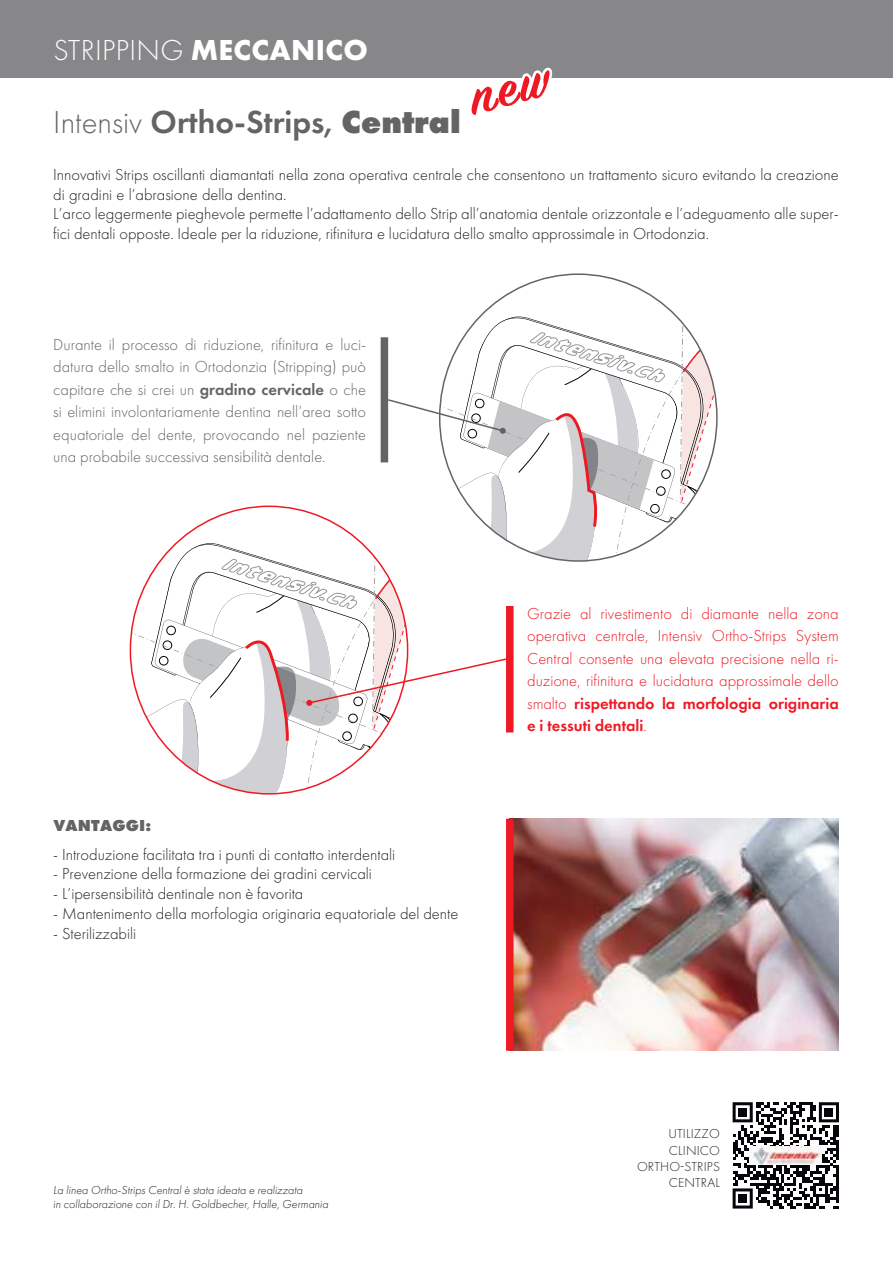
<style>
.page{position:relative;width:893px;height:1263px;background:#fff}
.page>*{position:absolute;margin:0;border:0;box-sizing:border-box;transform-origin:0 0}
.t1{font:600 33px "Futura PT";color:#656365}
.t2{font:300 30px "Futura PT";letter-spacing:.01em;color:#fff}
.t3{font:300 16.5px/19.8px "Futura PT";color:#241f1f}
.t4{font:300 16.5px/22.5px "Futura PT";color:#656365;text-align:justify}
.t5{font:300 16.5px/22.5px "Futura PT";color:#ef1923;text-align:justify}
.t6{font:800 16.5px "Futura PT";letter-spacing:.01em;color:#656365}
.t7{font:300 13.5px/16.2px "Futura PT";letter-spacing:.01em;color:#241f1f;text-align:right}
.t8{font:italic 300 12px/14.4px "Futura PT";color:#241f1f}
.s1{font-weight:700}
.s2{font-weight:300}
.s3{font-weight:800}
.s4{font-weight:600}
</style>
<div class="page">
<div style="left:0;top:0;width:892px;height:78px;background:#878789"></div>
<svg style="left:130px;top:288px;width:586px;height:506px"></svg>
<div style="left:506px;top:606px;width:7px;height:126px;background:#ef1923"></div>
<img style="left:513px;top:818px;width:325px;height:233px">
<div style="left:506px;top:818px;width:7px;height:233px;background:#ef1923"></div>
<svg style="left:732px;top:1102px;width:106px;height:106px"></svg>
<div style="left:738px;top:1108px;width:8px;height:8px;background:#05050a"></div>
<div style="left:824px;top:1108px;width:9px;height:8px;background:#05050a"></div>
<div style="left:738px;top:1194px;width:8px;height:9px;background:#05050a"></div>
<img style="left:749px;top:1146px;width:72px;height:18px">
<h2 class="t2" style="left:53px;top:33px;width:316px">STRIPPING <span class="s1">MECCANICO</span></h2>
<h1 class="t1" style="left:53px;top:101px;width:409px"><span class="s2">Intensiv</span> Ortho-Strips, <span class="s3">Central</span></h1>
<p class="t3" style="left:53px;top:164px;width:786px">Innovativi Strips oscillanti diamantati nella zona operativa centrale che consentono un trattamento sicuro evitando la creazione di gradini e l’abrasione della dentina.<br>L’arco leggermente pieghevole permette l’adattamento dello Strip all’anatomia dentale orizzontale e l’adeguamento alle super&shy;fici dentali opposte. Ideale per la riduzione, rifinitura e lucidatura dello smalto approssimale in Ortodonzia.</p>
<p class="t4" style="left:53px;top:333px;width:314px">Durante il processo di riduzione, rifinitura e luci&shy;datura dello smalto in Ortodonzia (Stripping) può capitare che si crei un <span class="s4">gradino cervicale</span> o che si elimini involontariamente dentina nell’area sotto equatoriale del dente, provocando nel paziente una probabile successiva sensibilità dentale.</p>
<p class="t6" style="left:53px;top:815px;width:99px">VANTAGGI:</p>
<p class="t3" style="left:53px;top:844px;width:343px">- Introduzione facilitata tra i punti di contatto interdentali</p>
<p class="t3" style="left:53px;top:864px;width:320px">- Prevenzione della formazione dei gradini cervicali</p>
<p class="t3" style="left:53px;top:884px;width:251px">- L’ipersensibilità dentinale non è favorita</p>
<p class="t3" style="left:53px;top:904px;width:406px">- Mantenimento della morfologia originaria equatoriale del dente</p>
<p class="t3" style="left:53px;top:923px;width:84px">- Sterilizzabili</p>
<p class="t5" style="left:527px;top:602px;width:313px">Grazie al rivestimento di diamante nella zona operativa centrale, Intensiv Ortho-Strips System Central consente una elevata precisione nella ri&shy;duzione, rifinitura e lucidatura approssimale dello smalto <span class="s4">rispettando la morfologia originaria e i tessuti dentali</span>.</p>
<p class="t8" style="left:53px;top:1183px;width:276px">La linea Ortho-Strips Central è stata ideata e realizzata<br>in collaborazione con il Dr. H. Goldbecher, Halle, Germania</p>
<p class="t7" style="left:637px;top:1126px;width:84px">UTILIZZO<br>CLINICO<br>ORTHO-STRIPS<br>CENTRAL</p>
</div>
